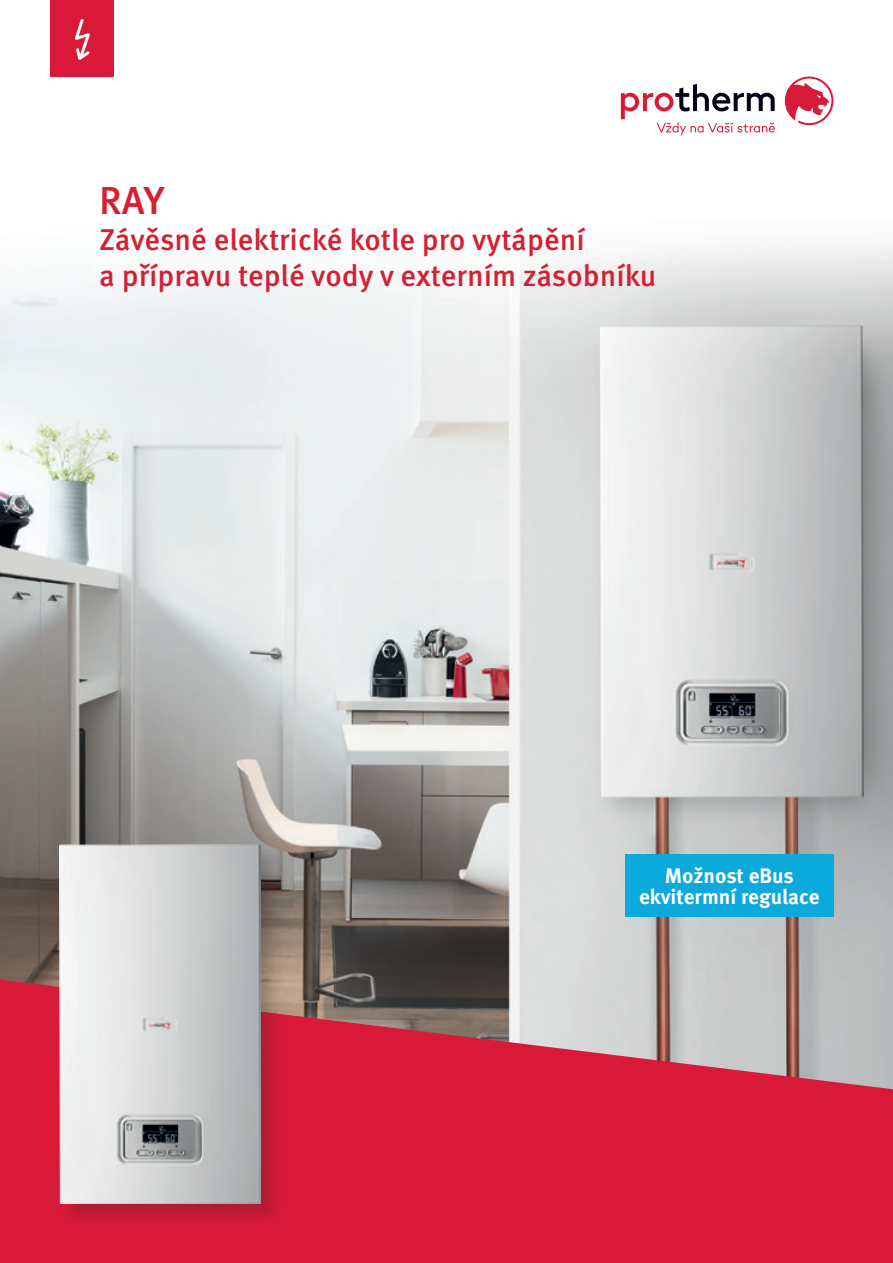
<style>
.page{position:relative;width:893px;height:1263px;background:#fff}
.page>*{position:absolute;margin:0;border:0;box-sizing:border-box;transform-origin:0 0}
.t1{font:500 39px "Meta Pro";color:#d51f33}
.t2{font:500 30px/36px "Meta Pro";color:#d51f33}
.t3{font:700 21px/21px "Meta Pro";color:#fff;text-align:center}
</style>
<div class="page">
<img style="left:0;top:0;width:893px;height:978px">
<svg style="left:0;top:978px;width:893px;height:285px;background:#ce3951"></svg>
<div style="left:56px;top:841px;width:229px;height:387px;background:#231f20;opacity:.25"></div>
<img style="left:60px;top:844px;width:200px;height:359px">
<svg style="left:785px;top:77px;width:48px;height:48px"></svg>
<svg style="left:621px;top:84px;width:154px;height:51px"></svg>
<div style="left:51px;top:0;width:63px;height:77px;background:#d91938"></div>
<svg style="left:75px;top:19px;width:15px;height:41px"></svg>
<div style="left:625px;top:855px;width:208px;height:62px;background:#0caadc"></div>
<h1 class="t1" style="left:99px;top:170px;width:67px">RAY</h1>
<p class="t2" style="left:99px;top:219px;width:559px">Závěsné elektrické kotle pro vytápění<br>a přípravu teplé vody v externím zásobníku</p>
<p class="t3" style="left:639px;top:864px;width:182px">Možnost eBus ekvitermní regulace</p>
</div>
